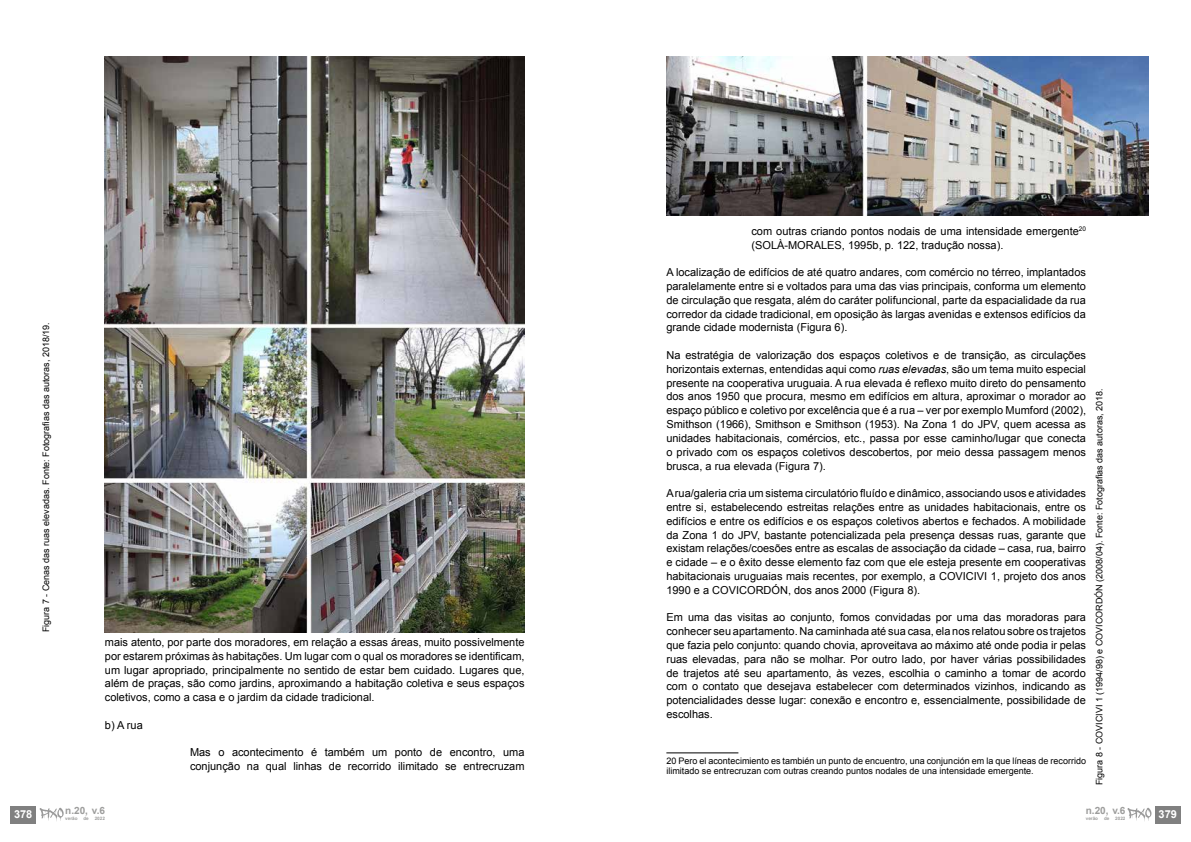
<style>
.page{position:relative;width:1191px;height:842px;background:#fff}
.page>*{position:absolute;margin:0;border:0;box-sizing:border-box;transform-origin:0 0}
.t1{font:11px/13.8px "Arial";color:#000;text-align:justify}
.t2{font:700 11px "Arial";color:#fff}
.t3{font:700 10px "Arial";color:#9d9d9c}
.t4{font:9px/10.8px "Arial";color:#000}
.t5{font:700 4.6px "Arial";color:#9d9d9c}
.s1{font-style:italic}
</style>
<div class="page">
<img style="left:105px;top:57px;width:419px;height:575px">
<hr style="left:666px;top:752px;width:72px;height:1px;background:#000">
<img style="left:666px;top:57px;width:482px;height:158px">
<div style="left:1155px;top:806px;width:25px;height:17px;background:#808080"></div>
<svg style="left:1127px;top:808px;width:24px;height:13px"></svg>
<div style="left:11px;top:806px;width:25px;height:17px;background:#808080"></div>
<svg style="left:40px;top:808px;width:24px;height:13px"></svg>
<p class="t4" style="left:41px;top:632px;width:312px;rotate:-90deg">Figura 7 - Cenas das ruas elevadas. Fonte: Fotografias das autoras, 2018/19.</p>
<p class="t2" style="left:14px;top:807px;width:20px">378</p>
<p class="t1" style="left:105px;top:635px;width:421px">mais atento, por parte dos moradores, em relação a essas áreas, muito possivelmente por estarem próximas às habitações. Um lugar com o qual os moradores se identificam, um lugar apropriado, principalmente no sentido de estar bem cuidado. Lugares que, além de praças, são como jardins, aproximando a habitação coletiva e seus espaços coletivos, como a casa e o jardim da cidade tradicional.</p>
<p class="t1" style="left:105px;top:718px;width:39px">b) A rua</p>
<p class="t1" style="left:190px;top:746px;width:336px">Mas o acontecimento é também um ponto de encontro, uma conjunção na qual linhas de recorrido ilimitado se entrecruzam</p>
<p class="t3" style="left:65px;top:804px;width:41px">n.20, v.6</p>
<p class="t5" style="left:65px;top:815px;width:14px">verão</p>
<p class="t5" style="left:83px;top:815px;width:7px">de</p>
<p class="t5" style="left:95px;top:815px;width:12px">2022</p>
<p class="t1" style="left:751px;top:224px;width:336px">com outras criando pontos nodais de uma intensidade emergente<sup>20 </sup>(SOLÀ-MORALES, 1995b, p. 122, tradução nossa).</p>
<p class="t1" style="left:666px;top:266px;width:421px">A localização de edifícios de até quatro andares, com comércio no térreo, implantados paralelamente entre si e voltados para uma das vias principais, conforma um elemento de circulação que resgata, além do caráter polifuncional, parte da espacialidade da rua corredor da cidade tradicional, em oposição às largas avenidas e extensos edifícios da grande cidade modernista (Figura 6).</p>
<p class="t1" style="left:666px;top:348px;width:421px">Na estratégia de valorização dos espaços coletivos e de transição, as circulações horizontais externas, entendidas aqui como <span class="s1">ruas elevadas</span>, são um tema muito especial presente na cooperativa uruguaia. A rua elevada é reflexo muito direto do pensamento dos anos 1950 que procura, mesmo em edifícios em altura, aproximar o morador ao espaço público e coletivo por excelência que é a rua ‒ ver por exemplo Mumford (2002), Smithson (1966), Smithson e Smithson (1953). Na Zona 1 do JPV, quem acessa as unidades habitacionais, comércios, etc., passa por esse caminho/lugar que conecta o privado com os espaços coletivos descobertos, por meio dessa passagem menos brusca, a rua elevada (Figura 7).</p>
<p class="t1" style="left:666px;top:486px;width:421px">A rua/galeria cria um sistema circulatório fluído e dinâmico, associando usos e atividades entre si, estabelecendo estreitas relações entre as unidades habitacionais, entre os edifícios e entre os edifícios e os espaços coletivos abertos e fechados. A mobilidade da Zona 1 do JPV, bastante potencializada pela presença dessas ruas, garante que existam relações/coesões entre as escalas de associação da cidade ‒ casa, rua, bairro e cidade – e o êxito desse elemento faz com que ele esteja presente em cooperativas habitacionais uruguaias mais recentes, por exemplo, a COVICIVI 1, projeto dos anos 1990 e a COVICORDÓN, dos anos 2000 (Figura 8).</p>
<p class="t1" style="left:666px;top:611px;width:421px">Em uma das visitas ao conjunto, fomos convidadas por uma das moradoras para conhecer seu apartamento. Na caminhada até sua casa, ela nos relatou sobre os trajetos que fazia pelo conjunto: quando chovia, aproveitava ao máximo até onde podia ir pelas ruas elevadas, para não se molhar. Por outro lado, por haver várias possibilidades de trajetos até seu apartamento, às vezes, escolhia o caminho a tomar de acordo com o contato que desejava estabelecer com determinados vizinhos, indicando as potencialidades desse lugar: conexão e encontro e, essencialmente, possibilidade de escolhas.</p>
<p class="t4" style="left:666px;top:755px;width:421px">20 Pero el acontecimiento es también un punto de encuentro, una conjunción em la que líneas de recorrido ilimitado se entrecruzan com outras creando puntos nodales de una intensidade emergente.</p>
<p class="t4" style="left:1094px;top:785px;width:399px;rotate:-90deg">Figura 8 - COVICIVI 1 (1994/98) e COVICORDÓN (2008/04). Fonte: Fotografias das autoras, 2018.</p>
<p class="t3" style="left:1085px;top:804px;width:41px">n.20, v.6</p>
<p class="t5" style="left:1085px;top:815px;width:14px">verão</p>
<p class="t5" style="left:1104px;top:815px;width:7px">de</p>
<p class="t5" style="left:1115px;top:815px;width:12px">2022</p>
<p class="t2" style="left:1158px;top:807px;width:20px">379</p>
</div>
